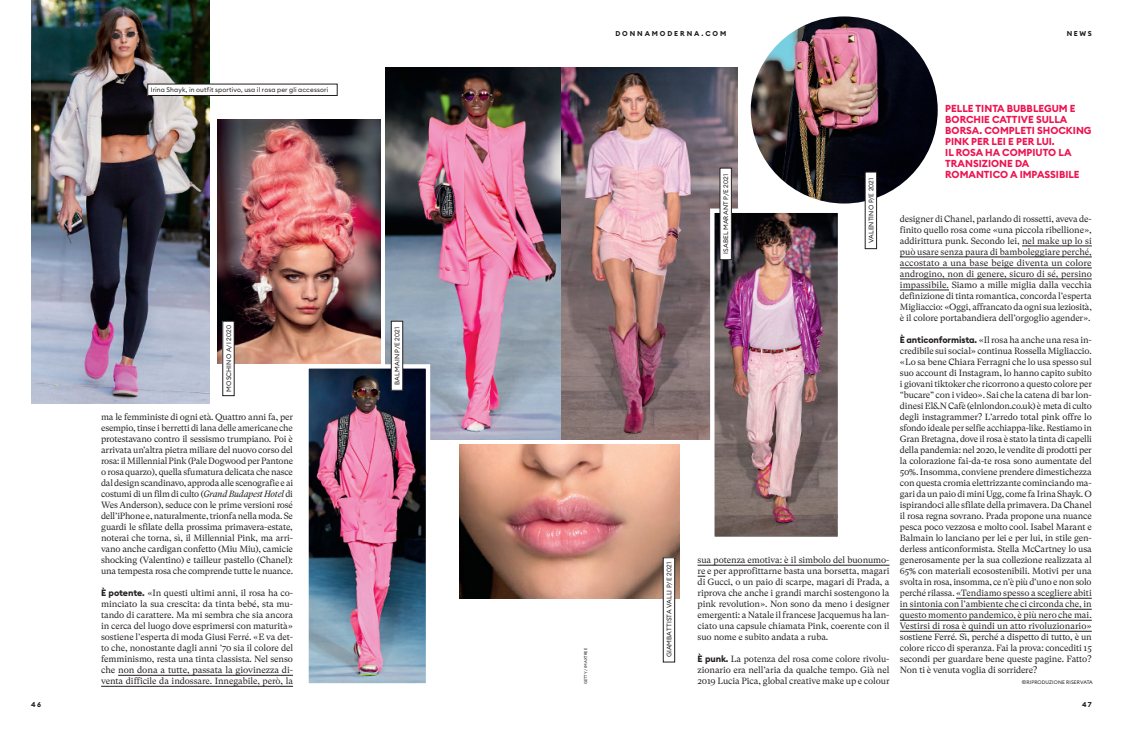
<style>
.page{position:relative;width:1123px;height:732px;background:#fff}
.page>*{position:absolute;margin:0;border:0;box-sizing:border-box;transform-origin:0 0}
.t1{font:700 10px/11px "Euclid Circular B";color:#ed1450}
.t2{font:9px/11px "GT Super Text";letter-spacing:-.01em;color:#231f20;text-align:justify}
.t3{font:700 7px "Euclid Circular B";letter-spacing:.27em;color:#231f20}
.t4{font:6.5px "Euclid Circular B";letter-spacing:.02em;color:#231f20}
.t5{font:5px "Euclid Circular B";letter-spacing:.02em;color:#231f20}
.t6{font:4px "Euclid Circular B";letter-spacing:.01em;color:#231f20}
.s1{font-style:italic}
.s2{font-family:"Euclid Circular B";font-weight:700}
.s3{font-size:5.5px}
</style>
<div class="page">
<img style="left:31px;top:0;width:179px;height:403px">
<hr style="left:697px;top:564px;width:192px;height:1px;background:#231f20">
<img style="left:386px;top:68px;width:351px;height:371px">
<img style="left:715px;top:213px;width:122px;height:323px">
<div style="left:710px;top:208px;width:132px;height:333px;border:4px solid #fff"></div>
<img style="left:750px;top:16px;width:187px;height:187px;border-radius:93px">
<img style="left:217px;top:120px;width:163px;height:243px">
<img style="left:459px;top:444px;width:220px;height:154px">
<hr style="left:1022px;top:245px;width:69px;height:1px;background:#231f20">
<hr style="left:900px;top:256px;width:191px;height:1px;background:#231f20">
<hr style="left:900px;top:267px;width:191px;height:1px;background:#231f20">
<hr style="left:900px;top:278px;width:191px;height:1px;background:#231f20">
<hr style="left:900px;top:289px;width:49px;height:1px;background:#231f20">
<hr style="left:956px;top:597px;width:135px;height:1px;background:#231f20">
<hr style="left:900px;top:608px;width:191px;height:1px;background:#231f20">
<hr style="left:900px;top:619px;width:191px;height:1px;background:#231f20">
<hr style="left:900px;top:630px;width:191px;height:1px;background:#231f20">
<hr style="left:118px;top:674px;width:175px;height:1px;background:#231f20">
<hr style="left:101px;top:685px;width:192px;height:1px;background:#231f20">
<img style="left:309px;top:369px;width:116px;height:313px">
<div style="left:304px;top:364px;width:126px;height:323px;border:4px solid #fff"></div>
<div style="left:148px;top:84px;width:189px;height:11px;background:#fff"></div>
<div style="left:147px;top:84px;width:190px;height:12px;border:1px solid #231f20"></div>
<div style="left:391px;top:321px;width:12px;height:69px;background:#fff"></div>
<div style="left:391px;top:321px;width:12px;height:69px;border:1px solid #231f20"></div>
<div style="left:720px;top:168px;width:11px;height:91px;background:#fff"></div>
<div style="left:719px;top:168px;width:12px;height:92px;border:1px solid #231f20"></div>
<div style="left:865px;top:172px;width:11px;height:76px;background:#fff"></div>
<div style="left:663px;top:557px;width:11px;height:104px;background:#fff"></div>
<div style="left:663px;top:557px;width:12px;height:105px;border:1px solid #231f20"></div>
<div style="left:223px;top:321px;width:11px;height:74px;background:#fff"></div>
<div style="left:222px;top:321px;width:12px;height:75px;border:1px solid #231f20"></div>
<p class="t4" style="left:151px;top:86px;width:179px">Irina Shayk, in outfit sportivo, usa il rosa per gli accessori</p>
<p class="t4" style="left:224px;top:391px;width:68px;rotate:-90deg">MOSCHINO A/I 2020</p>
<p class="t2" style="left:101px;top:411px;width:193px">ma le femministe di ogni età. Quattro anni fa, per esempio, tinse i berretti di lana delle americane che protestavano contro il sessismo trumpiano. Poi è arrivata un’altra pietra miliare del nuovo corso del rosa: il Millennial Pink (Pale Dogwood per Pantone o rosa quarzo), quella sfumatura delicata che nasce dal design scandinavo, approda alle scenografie e ai costumi di un film di culto (<span class="s1">Grand Budapest Hotel</span> di Wes Anderson), seduce con le prime versioni rosé dell’iPhone e, naturalmente, trionfa nella moda. Se guardi le sfilate della prossima primavera-estate, noterai che torna, sì, il Millennial Pink, ma arri&shy;vano anche cardigan confetto (Miu Miu), camicie shocking (Valentino) e tailleur pastello (Chanel): una tempesta rosa che comprende tutte le nuance.</p>
<p class="t2" style="left:101px;top:587px;width:193px"><span class="s2">È potente.</span> «In questi ultimi anni, il rosa ha co&shy;minciato la sua crescita: da tinta bebé, sta mu&shy;tando di carattere. Ma mi sembra che sia ancora in cerca del luogo dove esprimersi con maturità» sostiene l’esperta di moda Giusi Ferré. «E va det&shy;to che, nonostante dagli anni ’70 sia il colore del femminismo, resta una tinta classista. Nel senso che non dona a tutte, passata la giovinezza di&shy;venta difficile da indossare. Innegabile, però, la</p>
<p class="t4" style="left:393px;top:384px;width:59px;rotate:-90deg">BALMAIN P/E 2021</p>
<p class="t6" style="left:583px;top:684px;width:38px;rotate:-90deg">GETTY / IMAXTREE</p>
<p class="t3" style="left:615px;top:29px;width:112px">DONNAMODERNA.COM</p>
<p class="t3" style="left:1066px;top:29px;width:26px">NEWS</p>
<p class="t4" style="left:665px;top:657px;width:97px;rotate:-90deg">GIAMBATTISTA VALLI P/E 2021</p>
<p class="t4" style="left:722px;top:254px;width:81px;rotate:-90deg">ISABEL MARANT P/E 2021</p>
<p class="t4" style="left:867px;top:243px;width:67px;rotate:-90deg">VALENTINO P/E 2021</p>
<p class="t2" style="left:697px;top:554px;width:193px">sua potenza emotiva: è il simbolo del buonumo&shy;re e per approfittarne basta una borsetta, magari di Gucci, o un paio di scarpe, magari di Prada, a riprova che anche i grandi marchi sostengono la pink revolution». Non sono da meno i designer emergenti: a Natale il francese Jacquemus ha lan&shy;ciato una capsule chiamata Pink, coerente con il suo nome e subito andata a ruba.</p>
<p class="t2" style="left:697px;top:653px;width:193px"><span class="s2">È punk.</span> La potenza del rosa come colore rivolu&shy;zionario era nell’aria da qualche tempo. Già nel 2019 Lucia Pica, global creative make up e colour</p>
<p class="t1" style="left:945px;top:103px;width:148px">PELLE TINTA BUBBLEGUM E<br>BORCHIE CATTIVE SULLA<br>BORSA. COMPLETI SHOCKING<br>PINK PER LEI E PER LUI.<br>IL ROSA HA COMPIUTO LA<br>TRANSIZIONE DA<br>ROMANTICO A IMPASSIBILE</p>
<p class="t2" style="left:900px;top:213px;width:193px">designer di Chanel, parlando di rossetti, aveva de&shy;finito quello rosa come «una piccola ribellione», addirittura punk. Secondo lei, nel make up lo si può usare senza paura di bamboleggiare perché, accostato a una base beige diventa un colore androgino, non di genere, sicuro di sé, persino impassibile. Siamo a mille miglia dalla vecchia definizione di tinta romantica, concorda l’esperta Migliaccio: «Oggi, affrancato da ogni sua leziosità, è il colore portabandiera dell’orgoglio agender».</p>
<p class="t2" style="left:900px;top:334px;width:193px"><span class="s2">È anticonformista.</span> «Il rosa ha anche una resa in&shy;credibile sui social» continua Rossella Migliaccio. «Lo sa bene Chiara Ferragni che lo usa spesso sul suo account di Instagram, lo hanno capito subito i giovani tiktoker che ricorrono a questo colore per “bucare” con i video». Sai che la catena di bar lon&shy;dinesi El&amp;N Cafè (elnlondon.co.uk) è meta di culto degli instagrammer? L’arredo total pink offre lo sfondo ideale per selfie acchiappa-like. Restiamo in Gran Bretagna, dove il rosa è stato la tinta di capelli della pandemia: nel 2020, le vendite di prodotti per la colorazione fai-da-te rosa sono aumentate del 50%. Insomma, conviene prendere dimestichezza con questa cromia elettrizzante cominciando ma&shy;gari da un paio di mini Ugg, come fa Irina Shayk. O ispirandoci alle sfilate della primavera. Da Chanel il rosa regna sovrano. Prada propone una nuance pesca poco vezzosa e molto cool. Isabel Marant e Balmain lo lanciano per lei e per lui, in stile gen&shy;derless anticonformista. Stella McCartney lo usa generosamente per la sua collezione realizzata al 65% con materiali ecosostenibili. Motivi per una svolta in rosa, insomma, ce n’è più d’uno e non solo perché rilassa. «Tendiamo spesso a scegliere abiti in sintonia con l’ambiente che ci circonda che, in questo momento pandemico, è più nero che mai.<br>Vestirsi di rosa è quindi un atto rivoluzionario» sostiene Ferré. Sì, perché a dispetto di tutto, è un colore ricco di speranza. Fai la prova: concediti 15 secondi per guardare bene queste pagine. Fatto?<br>Non ti è venuta voglia di sorridere?</p>
<p class="t5" style="left:1022px;top:679px;width:72px"><span class="s3">©</span>RIPRODUZIONE RISERVATA</p>
<p class="t3" style="left:31px;top:699px;width:12px">46</p>
<p class="t3" style="left:1082px;top:699px;width:11px">47</p>
</div>
